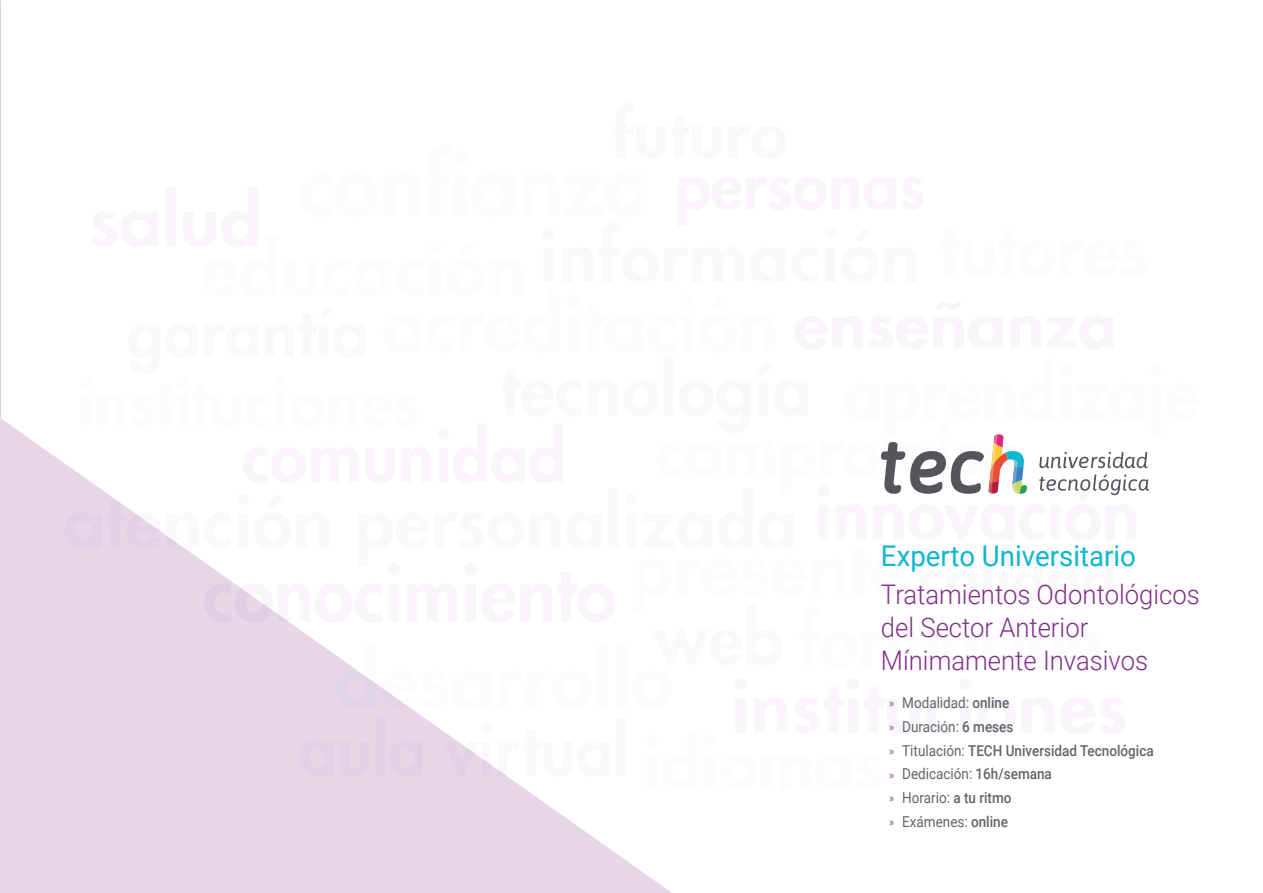
<style>
.page{position:relative;width:1263px;height:893px;background:#fff}
.page>*{position:absolute;margin:0;border:0;box-sizing:border-box;transform-origin:0 0}
.t1{font:28.5px "Roboto";color:#0fb6cf}
.t2{font:300 27px/33px "Roboto";color:#813089;scale:.95 1}
.t3{font:500 15px/23.7px "Roboto";color:#61646a;scale:.9 1}
.s1{font-family:"Myriad Pro";font-weight:400;font-size:12px;color:#813089}
.s2{font-weight:400}
</style>
<div class="page">
<svg style="left:0;top:418px;width:672px;height:475px;background:#e8d9e9"></svg>
<svg style="left:64px;top:418px;width:1085px;height:372px"></svg>
<h1 class="t1" style="left:881px;top:536px;width:256px">Experto Universitario</h1>
<h2 class="t2" style="left:881px;top:577px;width:337px">Tratamientos Odontológicos del Sector Anterior<br>Mínimamente Invasivos</h2>
<p class="t3" style="left:889px;top:690px;width:295px"><span class="s1">»</span> <span class="s2">Modalidad:</span> online<br><span class="s1">»</span> <span class="s2">Duración:</span> 6 meses<br><span class="s1">»</span> <span class="s2">Titulación:</span> TECH Universidad Tecnológica <span class="s1">»</span> <span class="s2">Dedicación:</span> 16h/semana<br><span class="s1">»</span> <span class="s2">Horario:</span> a tu ritmo<br><span class="s1">»</span> <span class="s2">Exámenes:</span> online</p>
</div>
